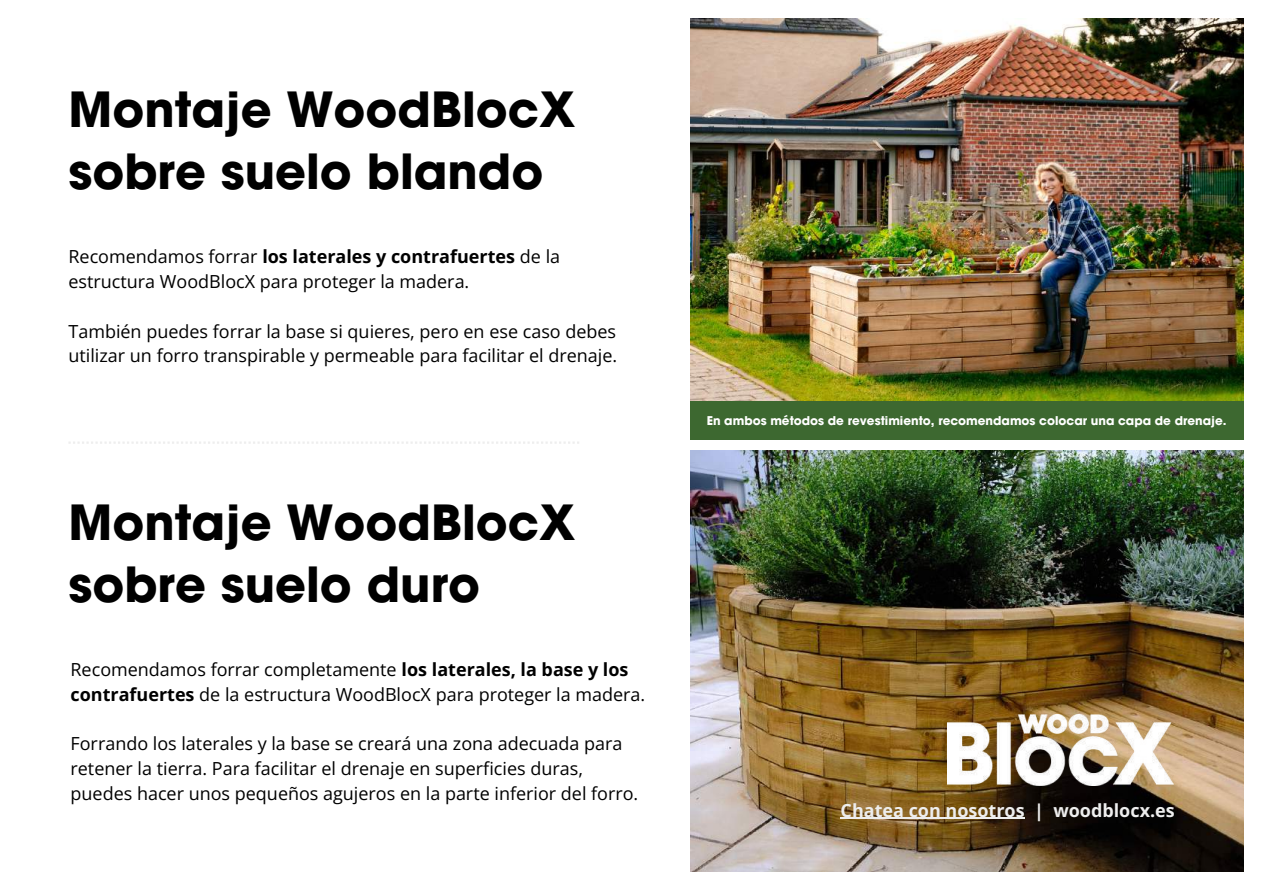
<style>
.page{position:relative;width:1263px;height:894px;background:#fff}
.page>*{position:absolute;margin:0;border:0;box-sizing:border-box;transform-origin:0 0}
.t1{font:700 48px/61.8px "Avant Garde";color:#000}
.t2{font:18px/24.8px "Open Sans";color:#000}
.t3{font:700 18px "Open Sans";color:#eee}
.t4{font:700 12px "Avant Garde";color:#fff}
.s1{font-weight:700}
</style>
<div class="page">
<img style="left:690px;top:18px;width:553px;height:383px">
<img style="left:690px;top:450px;width:553px;height:421px">
<img style="left:947px;top:714px;width:226px;height:71px">
<div style="left:690px;top:401px;width:553px;height:39px;background:#3d6830"></div>
<svg style="left:69px;top:442px;width:510px;height:1px"></svg>
<hr style="left:840px;top:817px;width:185px;height:1px;background:#eee">
<h1 class="t1" style="left:68px;top:78px;width:508px">Montaje WoodBlocX sobre suelo blando</h1>
<p class="t2" style="left:68px;top:244px;width:493px">Recomendamos forrar <span class="s1">los laterales y contrafuertes</span> de la estructura WoodBlocX para proteger la madera.</p>
<p class="t2" style="left:68px;top:318px;width:550px">También puedes forrar la base si quieres, pero en ese caso debes utilizar un forro transpirable y permeable para facilitar el drenaje.</p>
<h1 class="t1" style="left:68px;top:490px;width:508px">Montaje WoodBlocX sobre suelo duro</h1>
<p class="t2" style="left:71px;top:656px;width:576px">Recomendamos forrar completamente <span class="s1">los laterales, la base y los contrafuertes</span> de la estructura WoodBlocX para proteger la madera.</p>
<p class="t2" style="left:71px;top:730px;width:569px">Forrando los laterales y la base se creará una zona adecuada para retener la tierra. Para facilitar el drenaje en superficies duras, puedes hacer unos pequeños agujeros en la parte inferior del forro.</p>
<p class="t4" style="left:707px;top:412px;width:521px">En ambos métodos de revestimiento, recomendamos colocar una capa de drenaje.</p>
<p class="t3" style="left:840px;top:797px;width:336px">Chatea con nosotros | woodblocx.es</p>
</div>
